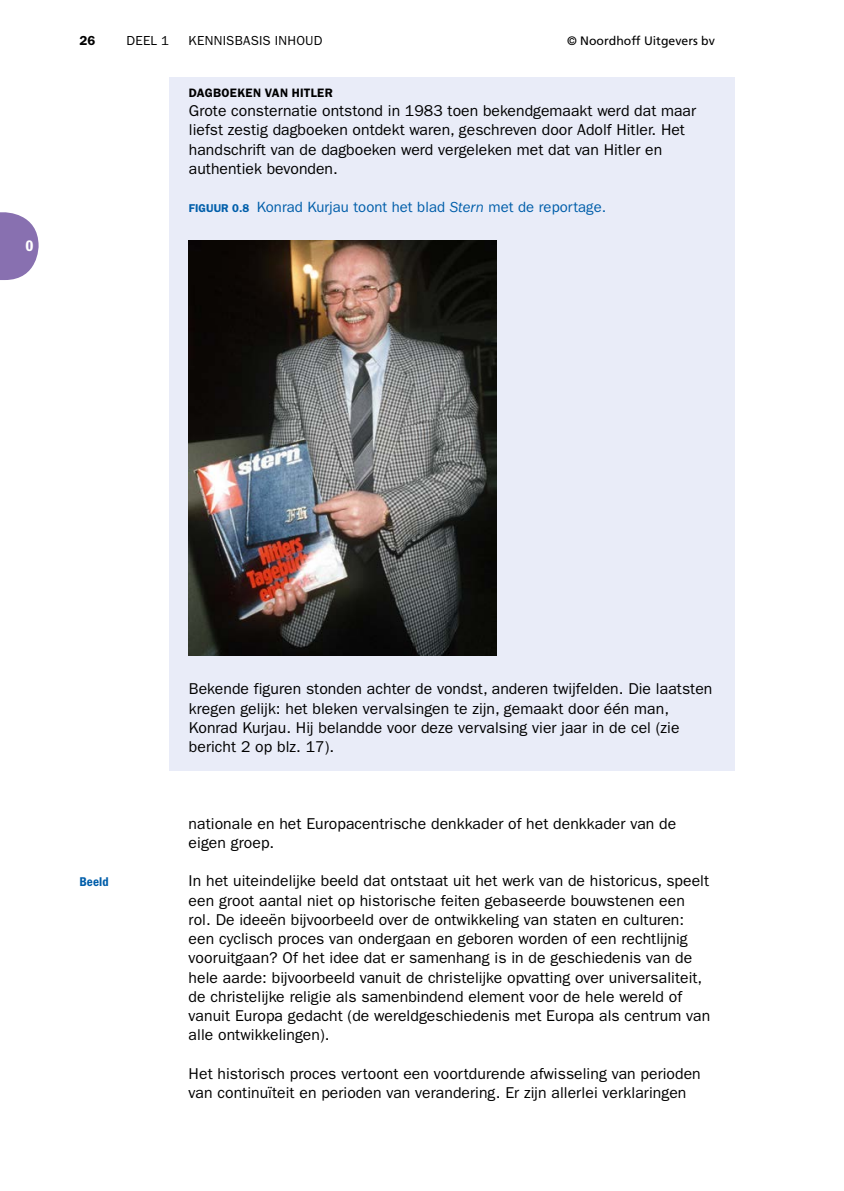
<style>
.page{position:relative;width:844px;height:1191px;background:#fff}
.page>*{position:absolute;margin:0;border:0;box-sizing:border-box;transform-origin:0 0}
.t1{font:15.75px/19.2px "ITC Franklin Gothic Std";letter-spacing:.005em;color:#000}
.t2{font:15.75px "ITC Franklin Gothic Std Dm Cd";color:#fff}
.t3{font:14.88px "ITC Franklin Gothic Std";letter-spacing:.005em;color:#005eaa}
.t4{font:13.12px "ITC Franklin Gothic Std";letter-spacing:.02em;color:#000}
.t5{font:13.12px "ITC Franklin Gothic Std Dm Cd";letter-spacing:.01em;color:#005eaa}
.t6{font:600 13.12px "ITC Franklin Gothic Std";color:#000}
.t7{font:12.25px "Frutiger LT Std";color:#000}
.t8{font:600 12.25px "ITC Franklin Gothic Std";letter-spacing:.02em;color:#000}
.s1{font-weight:600;font-size:11.38px}
.s2{font-style:italic}
</style>
<div class="page">
<svg style="left:0;top:212px;width:39px;height:68px"></svg>
<div style="left:169px;top:77px;width:565px;height:693px;background:#e9ecf8"></div>
<img style="left:189px;top:240px;width:307px;height:415px">
<p class="t2" style="left:26px;top:237px;width:10px">0</p>
<p class="t6" style="left:79px;top:32px;width:17px">26</p>
<p class="t4" style="left:126px;top:33px;width:44px">DEEL 1</p>
<p class="t4" style="left:188px;top:33px;width:135px">KENNISBASIS INHOUD</p>
<p class="t7" style="left:567px;top:33px;width:149px">© Noordhoff Uitgevers bv</p>
<p class="t8" style="left:189px;top:85px;width:145px">DAGBOEKEN VAN HITLER</p>
<p class="t1" style="left:189px;top:101px;width:508px">Grote consternatie ontstond in 1983 toen bekendgemaakt werd dat maar liefst zestig dagboeken ontdekt waren, geschreven door Adolf Hitler. Het handschrift van de dagboeken werd vergeleken met dat van Hitler en authentiek bevonden.</p>
<p class="t3" style="left:189px;top:199px;width:419px"><span class="s1">FIGUUR 0.8</span> Konrad Kurjau toont het blad <span class="s2">Stern</span> met de reportage.</p>
<p class="t5" style="left:79px;top:874px;width:31px">Beeld</p>
<p class="t1" style="left:189px;top:679px;width:525px">Bekende figuren stonden achter de vondst, anderen twijfelden. Die laatsten kregen gelijk: het bleken vervalsingen te zijn, gemaakt door één man, Konrad Kurjau. Hij belandde voor deze vervalsing vier jaar in de cel (zie bericht 2 op blz. 17).</p>
<p class="t1" style="left:189px;top:813px;width:489px">nationale en het Europacentrische denkkader of het denkkader van de eigen groep.</p>
<p class="t1" style="left:189px;top:871px;width:523px">In het uiteindelijke beeld dat ontstaat uit het werk van de historicus, speelt een groot aantal niet op historische feiten gebaseerde bouwstenen een rol. De ideeën bijvoorbeeld over de ontwikkeling van staten en culturen: een cyclisch proces van ondergaan en geboren worden of een rechtlijnig vooruitgaan? Of het idee dat er samenhang is in de geschiedenis van de hele aarde: bijvoorbeeld vanuit de christelijke opvatting over universaliteit, de christelijke religie als samenbindend element voor de hele wereld of vanuit Europa gedacht (de wereldgeschiedenis met Europa als centrum van alle ontwikkelingen).</p>
<p class="t1" style="left:189px;top:1064px;width:513px">Het historisch proces vertoont een voortdurende afwisseling van perioden van continuïteit en perioden van verandering. Er zijn allerlei verklaringen</p>
</div>
